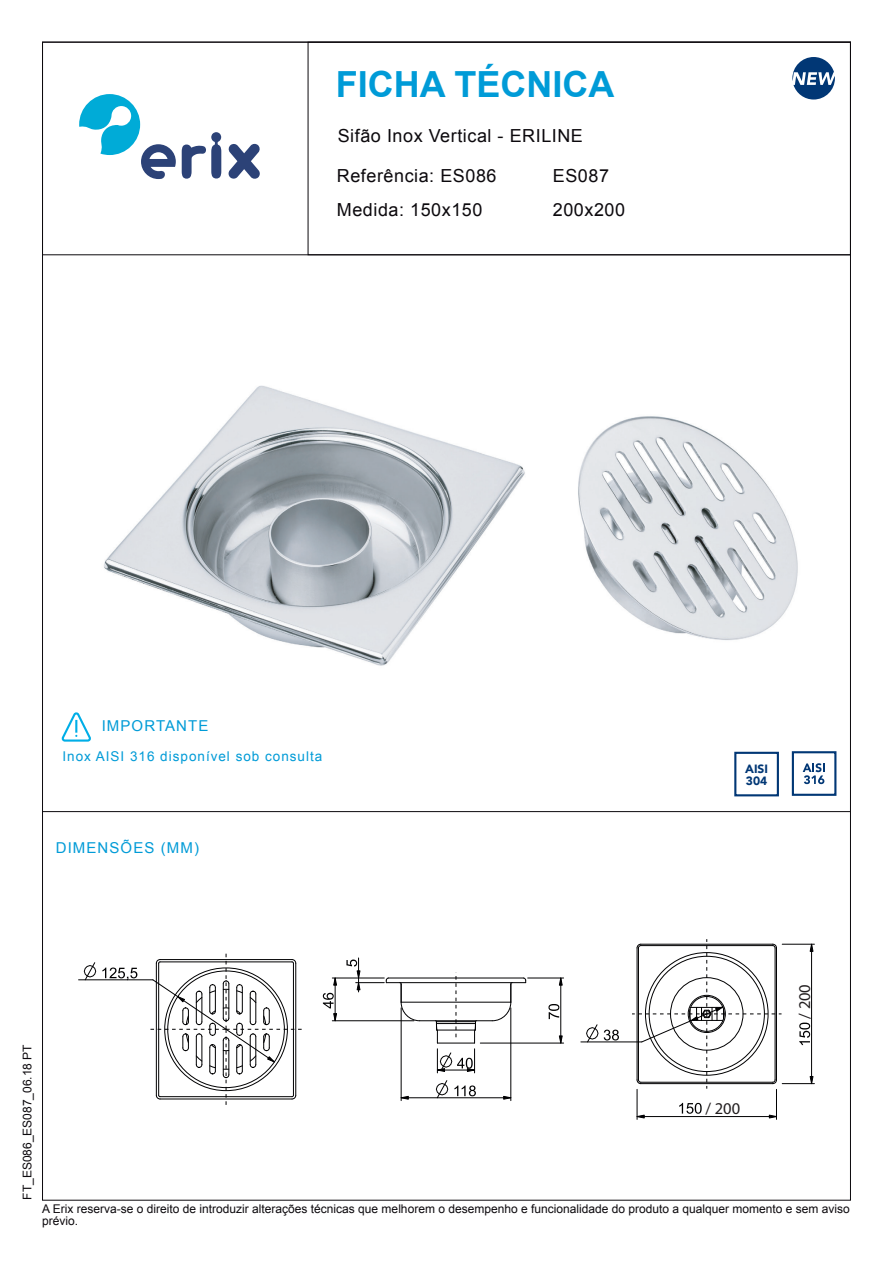
<style>
.page{position:relative;width:893px;height:1263px;background:#fff}
.page>*{position:absolute;margin:0;border:0;box-sizing:border-box;transform-origin:0 0}
.t1{font:700 36px "Arial";color:#009bd7}
.t2{font:18px "Arial";letter-spacing:.03em;color:#0c090d}
.t3{font:16.5px "Myriad Pro";color:#231f20}
.t4{font:15px "Arial";letter-spacing:.075em;color:#009bd7}
.t5{font:13.5px "Arial";letter-spacing:.075em;color:#009bd7}
.t6{font:12px/12px "Arial";color:#0c090d}
.t7{font:900 12px/12px "Avenir";color:#013775}
</style>
<div class="page">
<img style="left:104px;top:385px;width:694px;height:281px">
<svg style="left:182px;top:132px;width:39px;height:47px"></svg>
<svg style="left:228px;top:143px;width:32px;height:36px"></svg>
<svg style="left:79px;top:94px;width:97px;height:85px"></svg>
<div style="left:308px;top:42px;width:543px;height:213px;border:1px solid #0c090d"></div>
<hr style="left:42px;top:811px;width:808px;height:1px;background:#0c090d">
<svg style="left:792px;top:57px;width:43px;height:43px"></svg>
<div style="left:734px;top:752px;width:45px;height:44px;border:2px solid #013775"></div>
<svg style="left:454px;top:1085px;width:22px;height:11px"></svg>
<svg style="left:402px;top:1096px;width:7px;height:3px"></svg>
<svg style="left:503px;top:1096px;width:8px;height:3px"></svg>
<svg style="left:333px;top:979px;width:4px;height:6px"></svg>
<svg style="left:323px;top:993px;width:14px;height:28px"></svg>
<svg style="left:799px;top:1022px;width:11px;height:23px"></svg>
<svg style="left:810px;top:1076px;width:3px;height:7px"></svg>
<svg style="left:810px;top:945px;width:3px;height:7px"></svg>
<svg style="left:84px;top:962px;width:12px;height:17px"></svg>
<svg style="left:102px;top:967px;width:35px;height:12px"></svg>
<svg style="left:638px;top:1115px;width:6px;height:3px"></svg>
<svg style="left:769px;top:1115px;width:7px;height:3px"></svg>
<svg style="left:586px;top:1024px;width:33px;height:18px"></svg>
<svg style="left:548px;top:1004px;width:11px;height:15px"></svg>
<svg style="left:559px;top:979px;width:4px;height:6px"></svg>
<svg style="left:559px;top:1035px;width:4px;height:8px"></svg>
<hr style="left:79px;top:979px;width:74px;height:1px;background:#000002">
<hr style="left:335px;top:978px;width:1px;height:43px;background:#000002">
<hr style="left:358px;top:958px;width:1px;height:34px;background:#000002">
<hr style="left:401px;top:1097px;width:110px;height:1px;background:#000002">
<hr style="left:401px;top:1008px;width:1px;height:92px;background:#000002">
<hr style="left:437px;top:1043px;width:38px;height:1px;background:#000002">
<hr style="left:480px;top:1043px;width:84px;height:1px;background:#000002">
<hr style="left:436px;top:1021px;width:39px;height:1px;background:#000002">
<hr style="left:332px;top:1020px;width:82px;height:1px;background:#000002">
<svg style="left:437px;top:1049px;width:38px;height:24px"></svg>
<svg style="left:436px;top:1080px;width:12px;height:18px"></svg>
<hr style="left:386px;top:982px;width:140px;height:1px;background:#000002">
<hr style="left:332px;top:978px;width:52px;height:1px;background:#000002">
<hr style="left:389px;top:978px;width:134px;height:1px;background:#000002">
<hr style="left:528px;top:978px;width:36px;height:1px;background:#000002">
<hr style="left:511px;top:1008px;width:1px;height:92px;background:#000002">
<hr style="left:560px;top:978px;width:1px;height:65px;background:#000002">
<hr style="left:637px;top:1116px;width:139px;height:1px;background:#000002">
<hr style="left:637px;top:1089px;width:1px;height:30px;background:#000002">
<hr style="left:782px;top:1083px;width:32px;height:1px;background:#000002">
<hr style="left:581px;top:1042px;width:61px;height:1px;background:#000002">
<hr style="left:776px;top:1089px;width:1px;height:30px;background:#000002">
<hr style="left:782px;top:944px;width:32px;height:1px;background:#000002">
<hr style="left:811px;top:944px;width:1px;height:139px;background:#000002">
<svg style="left:346px;top:959px;width:43px;height:31px"></svg>
<hr style="left:437px;top:1030px;width:38px;height:1px;background:#000002">
<hr style="left:436px;top:1023px;width:39px;height:1px;background:#000002">
<hr style="left:420px;top:1020px;width:72px;height:1px;background:#000002">
<svg style="left:456px;top:972px;width:1px;height:65px"></svg>
<hr style="left:401px;top:1002px;width:110px;height:1px;background:#000002">
<svg style="left:632px;top:939px;width:149px;height:150px"></svg>
<svg style="left:150px;top:953px;width:152px;height:152px"></svg>
<svg style="left:474px;top:1020px;width:3px;height:23px"></svg>
<svg style="left:435px;top:1020px;width:3px;height:23px"></svg>
<svg style="left:399px;top:982px;width:21px;height:39px"></svg>
<svg style="left:492px;top:982px;width:21px;height:39px"></svg>
<div style="left:670px;top:977px;width:73px;height:73px;border:1px solid #000002;border-radius:50%"></div>
<div style="left:703px;top:1010px;width:7px;height:7px;border:1px solid #000002;border-radius:50%"></div>
<svg style="left:679px;top:1103px;width:23px;height:11px"></svg>
<svg style="left:61px;top:712px;width:30px;height:30px"></svg>
<div style="left:792px;top:751px;width:44px;height:45px;border:2px solid #013775"></div>
<svg style="left:803px;top:763px;width:22px;height:21px"></svg>
<h1 class="t1" style="left:336px;top:61px;width:280px">FICHA TÉCNICA</h1>
<h2 class="t2" style="left:338px;top:124px;width:247px">Sifão Inox Vertical - ERILINE</h2>
<h2 class="t2" style="left:337px;top:163px;width:161px">Referência: ES086</h2>
<h2 class="t2" style="left:553px;top:163px;width:58px">ES087</h2>
<h2 class="t2" style="left:337px;top:198px;width:147px">Medida: 150x150</h2>
<h2 class="t2" style="left:553px;top:198px;width:74px">200x200</h2>
<p class="t4" style="left:102px;top:716px;width:108px">IMPORTANTE</p>
<p class="t5" style="left:62px;top:748px;width:261px">Inox AISI 316 disponível sob consulta</p>
<p class="t4" style="left:56px;top:838px;width:145px">DIMENSÕES (MM)</p>
<p class="t7" style="left:745px;top:762px;width:24px">AISI<br>304</p>
<h3 class="t3" style="left:794px;top:1019px;width:36px;rotate:-90deg">/ 200</h3>
<p class="t6" style="left:21px;top:1200px;width:157px;rotate:-90deg">FT_ES086_ES087_06.18 PT</p>
<h3 class="t3" style="left:706px;top:1098px;width:36px">/ 200</h3>
<p class="t6" style="left:42px;top:1203px;width:809px">A Erix reserva-se o direito de introduzir alterações técnicas que melhorem o desempenho e funcionalidade do produto a qualquer momento e sem aviso prévio.</p>
</div>
